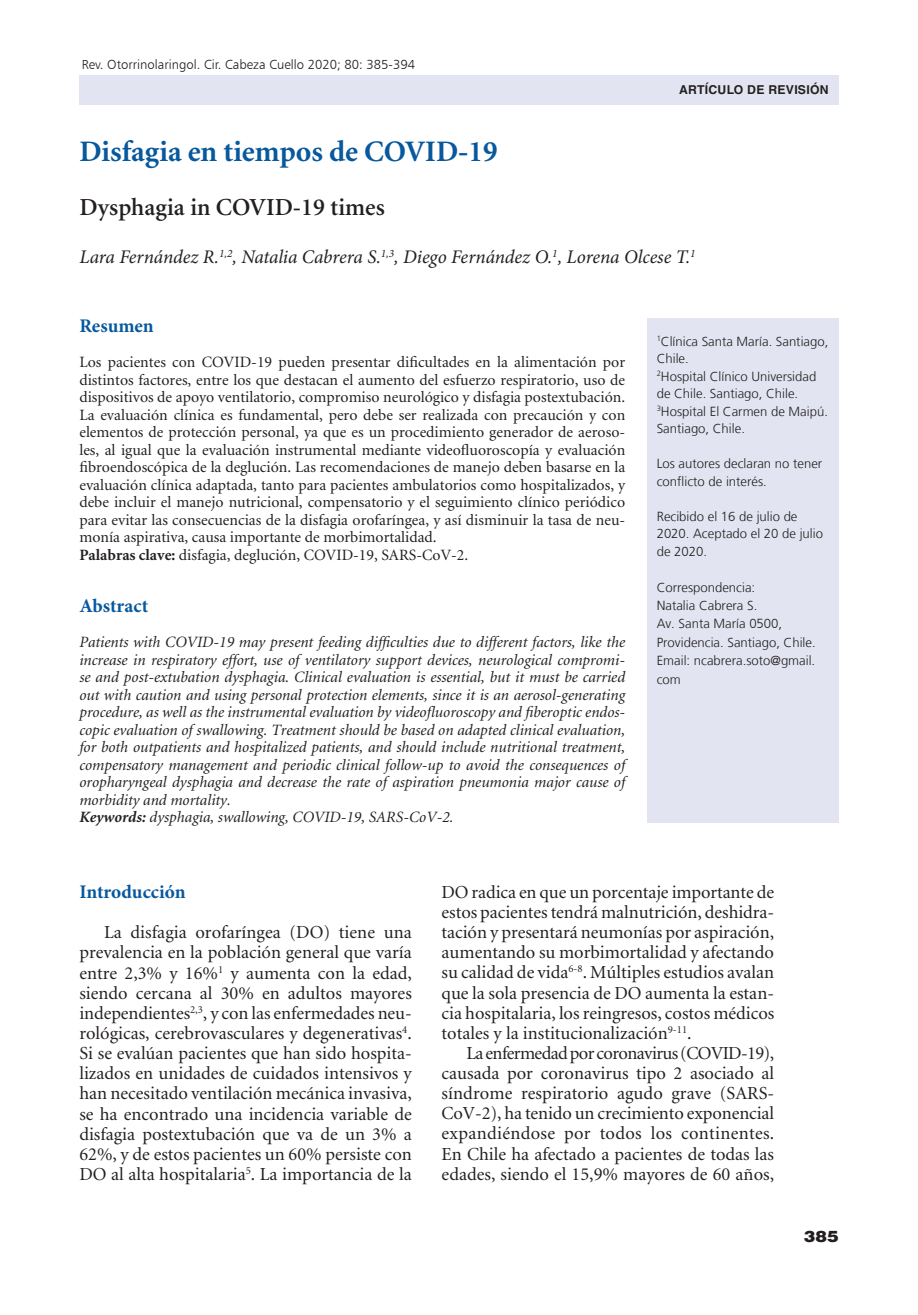
<style>
.page{position:relative;width:918px;height:1315px;background:#fff}
.page>*{position:absolute;margin:0;border:0;box-sizing:border-box;transform-origin:0 0}
._2-titulo{font:700 29.75px "Minion";color:#07589d}
._2-titulo_ingles{font:600 24.5px "Minion";color:#231f20}
._3-autor{font:italic 19.25px "Minion Pro";letter-spacing:-.005em;color:#231f20}
._5-subtitulo{font:700 19.25px "Minion Pro";color:#07589d}
._1texto{font:18.38px/20.1px "Minion";color:#231f20;text-align:justify}
._4-resumen{font:15.75px/17.5px "Minion";color:#231f20;text-align:justify}
._4-resumen-2{font:italic 15.75px/17.5px "Minion";color:#231f20;text-align:justify}
.t1{font:900 15.75px "Helvetica LT Std";color:#231f20;scale:1.1 1}
._3-datos_autores-doi{font:300 13.12px/17.5px "Frutiger LT";color:#231f20}
.t2{font:13.12px "Humanist 777 BT Light B";color:#231f20}
.t3{font:700 12.25px "Helvetica LT Std";color:#231f20}
.s1{font-weight:700}
</style>
<div class="page">
<div style="left:79px;top:75px;width:759px;height:30px;background:#e2e5f1"></div>
<div style="left:647px;top:318px;width:191px;height:504px;background:#e2e5f1"></div>
<p class="t2" style="left:82px;top:56px;width:335px">Rev. Otorrinolaringol. Cir. Cabeza Cuello 2020; 80: 385-394</p>
<p class="t3" style="left:679px;top:82px;width:18px">ARTÍCULO</p>
<p class="t3" style="left:747px;top:82px;width:39px">DE REVISIÓN</p>
<h1 class="_2-titulo" style="left:79px;top:137px;width:420px">Disfagia en tiempos de COVID-19</h1>
<p class="_2-titulo_ingles" style="left:79px;top:195px;width:307px">Dysphagia in COVID-19 times</p>
<p class="_3-autor" style="left:79px;top:244px;width:618px">Lara Fernández R.<sup>1,2</sup>, Natalia Cabrera S.<sup>1,3</sup>, Diego Fernández O.<sup>1</sup>, Lorena Olcese T.<sup>1</sup></p>
<p class="_5-subtitulo" style="left:79px;top:313px;width:76px">Resumen</p>
<p class="_4-resumen" style="left:79px;top:354px;width:547px">Los pacientes con COVID-19 pueden presentar dificultades en la alimentación por distintos factores, entre los que destacan el aumento del esfuerzo respiratorio, uso de dispositivos de apoyo ventilatorio, compromiso neurológico y disfagia postextubación.<br>La evaluación clínica es fundamental, pero debe ser realizada con precaución y con elementos de protección personal, ya que es un procedimiento generador de aeroso&shy;les, al igual que la evaluación instrumental mediante videofluoroscopía y evaluación fibroendoscópica de la deglución. Las recomendaciones de manejo deben basarse en la evaluación clínica adaptada, tanto para pacientes ambulatorios como hospitalizados, y debe incluir el manejo nutricional, compensatorio y el seguimiento clínico periódico para evitar las consecuencias de la disfagia orofaríngea, y así disminuir la tasa de neu&shy;monía aspirativa, causa importante de morbimortalidad.</p>
<p class="_4-resumen" style="left:79px;top:547px;width:390px"><span class="s1">Palabras clave:</span> disfagia, deglución, COVID-19, SARS-CoV-2.</p>
<p class="_5-subtitulo" style="left:79px;top:593px;width:70px">Abstract</p>
<p class="_4-resumen-2" style="left:79px;top:634px;width:547px">Patients with COVID-19 may present feeding difficulties due to different factors, like the increase in respiratory effort, use of ventilatory support devices, neurological compromi&shy;se and post-extubation dysphagia. Clinical evaluation is essential, but it must be carried out with caution and using personal protection elements, since it is an aerosol-generating procedure, as well as the instrumental evaluation by videofluoroscopy and fiberoptic endos&shy;copic evaluation of swallowing. Treatment should be based on adapted clinical evaluation, for both outpatients and hospitalized patients, and should include nutritional treatment, compensatory management and periodic clinical follow-up to avoid the consequences of oropharyngeal dysphagia and decrease the rate of aspiration pneumonia major cause of morbidity and mortality.</p>
<p class="_4-resumen-2" style="left:79px;top:809px;width:376px"><span class="s1">Keywords:</span> dysphagia, swallowing, COVID-19, SARS-CoV-2.</p>
<p class="_3-datos_autores-doi" style="left:657px;top:332px;width:173px"><sup>1</sup>Clínica Santa María. Santiago,<br>Chile.</p>
<p class="_3-datos_autores-doi" style="left:657px;top:367px;width:161px"><sup>2</sup>Hospital Clínico Universidad de Chile. Santiago, Chile.</p>
<p class="_3-datos_autores-doi" style="left:657px;top:402px;width:173px"><sup>3</sup>Hospital El Carmen de Maipú.<br>Santiago, Chile.</p>
<p class="_3-datos_autores-doi" style="left:657px;top:455px;width:167px">Los autores declaran no tener conflicto de interés.</p>
<p class="_3-datos_autores-doi" style="left:657px;top:507px;width:168px">Recibido el 16 de julio de<br>2020. Aceptado el 20 de julio de 2020.</p>
<p class="_3-datos_autores-doi" style="left:657px;top:578px;width:100px">Correspondencia:</p>
<p class="_3-datos_autores-doi" style="left:657px;top:597px;width:102px">Natalia Cabrera S.</p>
<p class="_3-datos_autores-doi" style="left:657px;top:615px;width:160px;line-height:18.4px">Av. Santa María 0500,<br>Providencia. Santiago, Chile.</p>
<p class="_3-datos_autores-doi" style="left:657px;top:651px;width:160px;line-height:18.4px">Email: ncabrera.soto@gmail. com</p>
<p class="_5-subtitulo" style="left:79px;top:878px;width:108px">Introducción</p>
<p class="_1texto" style="left:79px;top:923px;width:334px;text-indent:25px">La disfagia orofaríngea (DO) tiene una prevalencia en la población general que varía entre 2,3% y 16%<sup>1</sup> y aumenta con la edad, siendo cercana al 30% en adultos mayores independientes<sup>2,3</sup>, y con las enfermedades neu&shy;rológicas, cerebrovasculares y degenerativas<sup>4</sup>.<br>Si se evalúan pacientes que han sido hospita&shy;lizados en unidades de cuidados intensivos y han necesitado ventilación mecánica invasiva, se ha encontrado una incidencia variable de disfagia postextubación que va de un 3% a 62%, y de estos pacientes un 60% persiste con DO al alta hospitalaria<sup>5</sup>. La importancia de la</p>
<p class="_1texto" style="left:441px;top:882px;width:334px">DO radica en que un porcentaje importante de estos pacientes tendrá malnutrición, deshidra&shy;tación y presentará neumonías por aspiración, aumentando su morbimortalidad y afectando su calidad de vida<sup>6-8</sup>. Múltiples estudios avalan que la sola presencia de DO aumenta la estan&shy;cia hospitalaria, los reingresos, costos médicos totales y la institucionalización<sup>9-11</sup>.</p>
<p class="_1texto" style="left:441px;top:1043px;width:334px;text-indent:25px">La enfermedad por coronavirus (COVID-19), causada por coronavirus tipo 2 asociado al síndrome respiratorio agudo grave (SARS-CoV-2), ha tenido un crecimiento exponencial expandiéndose por todos los continentes.<br>En Chile ha afectado a pacientes de todas las edades, siendo el 15,9% mayores de 60 años,</p>
<p class="t1" style="left:804px;top:1226px;width:33px">385</p>
</div>
